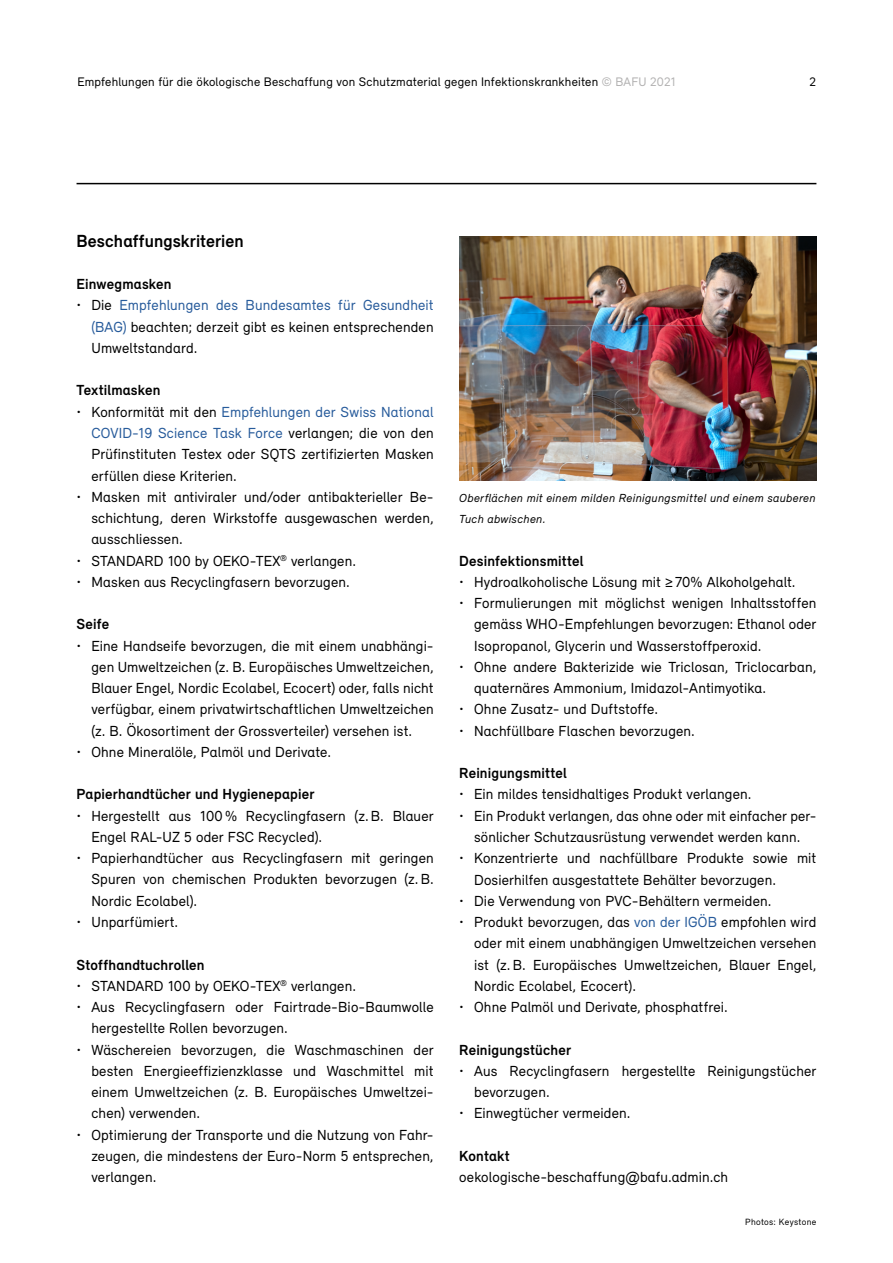
<style>
.page{position:relative;width:893px;height:1263px;background:#fff}
.page>*{position:absolute;margin:0;border:0;box-sizing:border-box;transform-origin:0 0}
.t1{font:700 18px "Relevant";letter-spacing:.005em;color:#000}
.t2{font:15px/21.3px "Relevant";letter-spacing:.01em;color:#000;text-align:justify}
.t3{font:700 15px "Relevant";letter-spacing:.015em;color:#000}
.t4{font:12.75px "Relevant";letter-spacing:.015em;color:#000}
.t5{font:italic 12px/21.3px "Relevant";letter-spacing:.03em;color:#000}
.t6{font:9.3px "Relevant";letter-spacing:.035em;color:#000}
.s1{color:#b3b2b2}
.s2{color:#275b9b}
</style>
<div class="page">
<img style="left:459px;top:236px;width:357px;height:244px">
<hr style="left:77px;top:183px;width:739px;height:1px;background:#000">
<p class="t4" style="left:77px;top:74px;width:600px">Empfehlungen für die ökologische Beschaffung von Schutzmaterial gegen Infektionskrankheiten <span class="s1">© BAFU 2021</span></p>
<p class="t4" style="left:809px;top:74px;width:8px">2</p>
<p class="t1" style="left:77px;top:230px;width:169px">Beschaffungskriterien</p>
<p class="t3" style="left:77px;top:275px;width:96px">Einwegmasken</p>
<p class="t2" style="left:91px;top:294px;width:344px;text-indent:-15px">• Die <span class="s2">Empfehlungen des Bundesamtes für Gesundheit (BAG)</span> beachten; derzeit gibt es keinen entsprechenden Umweltstandard.</p>
<p class="t3" style="left:77px;top:381px;width:85px">Textilmasken</p>
<p class="t2" style="left:91px;top:401px;width:344px;text-indent:-15px">• Konformität mit den <span class="s2">Empfehlungen der Swiss National COVID-19 Science Task Force</span> verlangen; die von den Prüfinstituten Testex oder SQTS zertifizierten Masken erfüllen diese Kriterien.</p>
<p class="t2" style="left:91px;top:486px;width:344px;text-align:left;text-indent:-15px">• Masken mit antiviraler und/oder antibakterieller Be&shy;schichtung, deren Wirkstoffe ausgewaschen werden, ausschliessen.</p>
<p class="t2" style="left:77px;top:550px;width:281px">• STANDARD 100 by OEKO-TEX<sup>®</sup> verlangen.</p>
<p class="t2" style="left:77px;top:571px;width:275px">• Masken aus Recyclingfasern bevorzugen.</p>
<p class="t3" style="left:77px;top:615px;width:34px">Seife</p>
<p class="t2" style="left:91px;top:635px;width:344px;text-indent:-15px">• Eine Handseife bevorzugen, die mit einem unabhängi&shy;gen Umweltzeichen (z. B. Europäisches Umweltzeichen, Blauer Engel, Nordic Ecolabel, Ecocert) oder, falls nicht verfügbar, einem privatwirtschaftlichen Umweltzeichen (z. B. Ökosortiment der Grossverteiler) versehen ist.</p>
<p class="t2" style="left:77px;top:741px;width:256px">• Ohne Mineralöle, Palmöl und Derivate.</p>
<p class="t3" style="left:77px;top:785px;width:239px">Papierhandtücher und Hygienepapier</p>
<p class="t2" style="left:91px;top:805px;width:344px;text-indent:-15px">• Hergestellt aus 100 % Recyclingfasern (z. B. Blauer<br>Engel RAL-UZ 5 oder FSC Recycled).</p>
<p class="t2" style="left:91px;top:847px;width:344px;text-indent:-15px">• Papierhandtücher aus Recyclingfasern mit geringen Spuren von chemischen Produkten bevorzugen (z. B.<br>Nordic Ecolabel).</p>
<p class="t2" style="left:77px;top:911px;width:103px">• Unparfümiert.</p>
<p class="t3" style="left:77px;top:955px;width:130px">Stoffhandtuchrollen</p>
<p class="t2" style="left:77px;top:975px;width:281px">• STANDARD 100 by OEKO-TEX<sup>®</sup> verlangen.</p>
<p class="t2" style="left:91px;top:996px;width:344px;text-indent:-15px">• Aus Recyclingfasern oder Fairtrade-Bio-Baumwolle hergestellte Rollen bevorzugen.</p>
<p class="t2" style="left:91px;top:1039px;width:344px;text-indent:-15px">• Wäschereien bevorzugen, die Waschmaschinen der besten Energieeffizienzklasse und Waschmittel mit einem Umweltzeichen (z. B. Europäisches Umweltzei&shy;chen) verwenden.</p>
<p class="t2" style="left:91px;top:1124px;width:344px;text-indent:-15px">• Optimierung der Transporte und die Nutzung von Fahr&shy;zeugen, die mindestens der Euro-Norm 5 entsprechen, verlangen.</p>
<p class="t5" style="left:459px;top:487px;width:358px">Oberflächen mit einem milden Reinigungsmittel und einem sauberen<br>Tuch abwischen.</p>
<p class="t3" style="left:459px;top:552px;width:126px">Desinfektionsmittel</p>
<p class="t2" style="left:459px;top:571px;width:338px">• Hydroalkoholische Lösung mit ≥ 70% Alkoholgehalt.</p>
<p class="t2" style="left:474px;top:592px;width:344px;text-indent:-15px">• Formulierungen mit möglichst wenigen Inhaltsstoffen gemäss WHO-Empfehlungen bevorzugen: Ethanol oder Isopropanol, Glycerin und Wasserstoffperoxid.</p>
<p class="t2" style="left:474px;top:656px;width:344px;text-indent:-15px">• Ohne andere Bakterizide wie Triclosan, Triclocarban, quaternäres Ammonium, Imidazol-Antimyotika.</p>
<p class="t2" style="left:459px;top:698px;width:200px">• Ohne Zusatz- und Duftstoffe.</p>
<p class="t2" style="left:459px;top:720px;width:237px">• Nachfüllbare Flaschen bevorzugen.</p>
<p class="t3" style="left:459px;top:764px;width:109px">Reinigungsmittel</p>
<p class="t2" style="left:459px;top:783px;width:294px">• Ein mildes tensidhaltiges Produkt verlangen.</p>
<p class="t2" style="left:459px;top:805px;width:359px;text-align:center">• Ein Produkt verlangen, das ohne oder mit einfacher per&shy;sönlicher Schutzausrüstung verwendet werden kann.</p>
<p class="t2" style="left:474px;top:847px;width:344px;text-indent:-15px">• Konzentrierte und nachfüllbare Produkte sowie mit<br>Dosierhilfen ausgestattete Behälter bevorzugen.</p>
<p class="t2" style="left:459px;top:890px;width:314px">• Die Verwendung von PVC-Behältern vermeiden.</p>
<p class="t2" style="left:474px;top:911px;width:344px;text-indent:-15px">• Produkt bevorzugen, das <span class="s2">von der IGÖB</span> empfohlen wird oder mit einem unabhängigen Umweltzeichen versehen ist (z. B. Europäisches Umweltzeichen, Blauer Engel, Nordic Ecolabel, Ecocert).</p>
<p class="t2" style="left:459px;top:996px;width:270px">• Ohne Palmöl und Derivate, phosphatfrei.</p>
<p class="t3" style="left:459px;top:1041px;width:113px">Reinigungstücher</p>
<p class="t2" style="left:474px;top:1060px;width:344px;text-indent:-15px">• Aus Recyclingfasern hergestellte Reinigungstücher bevorzugen.</p>
<p class="t2" style="left:459px;top:1102px;width:173px">• Einwegtücher vermeiden.</p>
<p class="t3" style="left:459px;top:1147px;width:52px">Kontakt</p>
<p class="t2" style="left:459px;top:1166px;width:270px">oekologische-beschaffung@bafu.admin.ch</p>
<p class="t6" style="left:745px;top:1216px;width:73px">Photos: Keystone</p>
</div>
